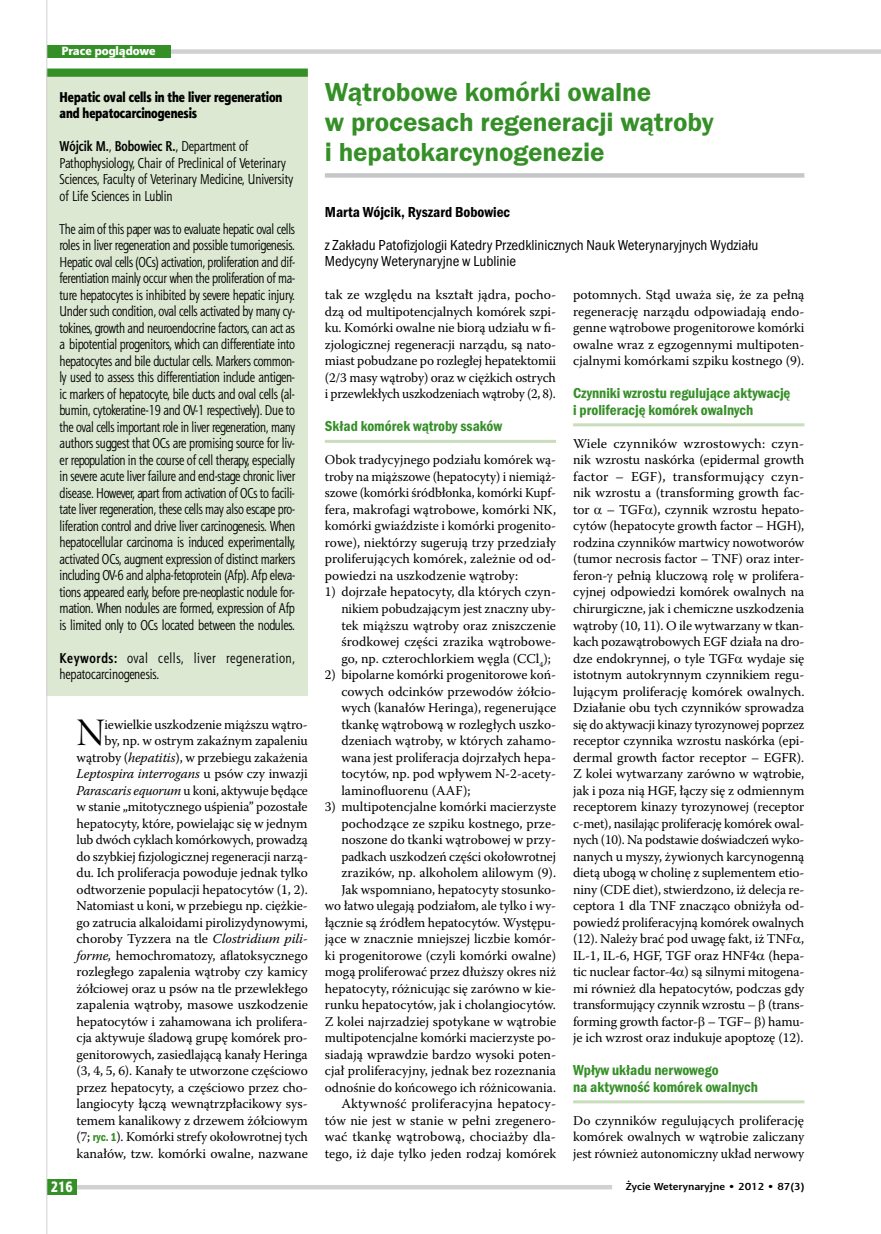
<style>
.page{position:relative;width:881px;height:1234px;background:#fff}
.page>*{position:absolute;margin:0;border:0;box-sizing:border-box;transform-origin:0 0}
.t1{font:38.55px "Warnock Pro Disp";color:#000}
.t2{font:600 27px/30px "Franklin Gothic Itc TEE Dm";letter-spacing:-.005em;color:#358f27}
.t3{font:15px/16.5px "Franklin Got Itc TOT Dem Con";color:#358f27}
.t4{font:15px/16.5px "Franklin Got Itc TOT Boo Con";color:#000}
.t5{font:15px "Franklin Got Itc TOT Dem Con";color:#000}
.t6{font:15px "Aerton Cnd EFN Black";color:#fff}
.t7{font:14.25px/16.5px "Aerton Cnd EFN";color:#000}
.t8{font:14.25px/16.5px "Aerton Cnd EFN Black";color:#000}
.t9{font:13.5px/16.5px "Warnock Pro";letter-spacing:-.005em;color:#000;text-align:justify}
.t10{font:12px "Aerton EFN Black";color:#fff}
.t11{font:700 10.2px "Aerton EFN";color:#000;scale:1.11 1}
.s1{font-weight:700}
.s2{font-style:italic}
.s3{font-family:"Franklin Got Itc TOT Dem Con";font-size:12px;color:#358f27}
</style>
<div class="page">
<hr style="left:325px;top:440px;width:231px;height:3px;background:#c9dcbb">
<hr style="left:573px;top:423px;width:231px;height:3px;background:#c9dcbb">
<hr style="left:573px;top:1100px;width:231px;height:3px;background:#c9dcbb">
<div style="left:325px;top:173px;width:479px;height:5px;background:#c6c7c8"></div>
<div style="left:47px;top:73px;width:261px;height:622px;background:#dce8d2"></div>
<div style="left:47px;top:68px;width:261px;height:9px;background:#358f27"></div>
<div style="left:47px;top:49px;width:833px;height:5px;background:#d0d1d2"></div>
<div style="left:47px;top:45px;width:123px;height:13px;background:#358f27"></div>
<div style="left:47px;top:1184px;width:565px;height:5px;background:#d0d1d2"></div>
<div style="left:47px;top:1178px;width:30px;height:15px;background:#358f27"></div>
<hr style="left:46px;top:0;width:1px;height:1233px;background:#d0d1d2">
<p class="t10" style="left:61px;top:43px;width:96px">Prace poglądowe</p>
<p class="t8" style="left:60px;top:88px;width:224px">Hepatic oval cells in the liver regeneration and hepatocarcinogenesis</p>
<p class="t7" style="left:60px;top:138px;width:235px"><span class="s1">Wójcik M.</span>, <span class="s1">Bobowiec R.</span>, Department of Pathophysiology, Chair of Preclinical of Veterinary Sciences, Faculty of Veterinary Medicine, University of Life Sciences in Lublin</p>
<p class="t7" style="left:60px;top:220px;width:237px;text-align:justify">The aim of this paper was to evaluate hepatic oval cells roles in liver regeneration and possible tumorigenesis.<br>Hepatic oval cells (OCs) activation, proliferation and dif&shy;ferentiation mainly occur when the proliferation of ma&shy;ture hepatocytes is inhibited by severe hepatic injury.<br>Under such condition, oval cells activated by many cy&shy;tokines, growth and neuroendocrine factors, can act as a bipotential progenitors, which can differentiate into hepatocytes and bile ductular cells. Markers common&shy;ly used to assess this differentiation include antigen&shy;ic markers of hepatocyte, bile ducts and oval cells (al&shy;bumin, cytokeratine-19 and OV-1 respectively). Due to the oval cells important role in liver regeneration, many authors suggest that OCs are promising source for liv&shy;er repopulation in the course of cell therapy, especially in severe acute liver failure and end-stage chronic liver disease. However, apart from activation of OCs to facili&shy;tate liver regeneration, these cells may also escape pro&shy;liferation control and drive liver carcinogenesis. When hepatocellular carcinoma is induced experimentally, activated OCs, augment expression of distinct markers including OV-6 and alpha-fetoprotein (Afp). Afp eleva&shy;tions appeared early, before pre-neoplastic nodule for&shy;mation. When nodules are formed, expression of Afp is limited only to OCs located between the nodules.</p>
<p class="t7" style="left:60px;top:649px;width:237px"><span class="s1">Keywords:</span> oval cells, liver regeneration, hepatocarcinogenesis.</p>
<p class="t9" style="left:77px;top:715px;width:233px;text-align:right">iewielkie uszkodzenie miąższu wątro-<br>by, np. w ostrym zakaźnym zapaleniu wątroby (<span class="s2">hepatitis</span>), w przebiegu zakażenia <span class="s2">Leptospira interrogans</span> u psów czy inwazji <span class="s2">Parascaris equorum</span> u koni, aktywuje będące w stanie „mitotycznego uśpienia” pozostałe hepatocyty, które, powielając się w jednym lub dwóch cyklach komórkowych, prowadzą do szybkiej fizjologicznej regeneracji narzą&shy;du. Ich proliferacja powoduje jednak tylko odtworzenie populacji hepatocytów (1, 2).<br>Natomiast u koni, w przebiegu np. ciężkie&shy;go zatrucia alkaloidami pirolizydynowymi, choroby Tyzzera na tle <span class="s2">Clostridium pili&shy;forme,</span> hemochromatozy, aflatoksycznego rozległego zapalenia wątroby czy kamicy żółciowej oraz u psów na tle przewlekłego zapalenia wątroby, masowe uszkodzenie hepatocytów i zahamowana ich prolifera&shy;cja aktywuje śladową grupę komórek pro&shy;genitorowych, zasiedlającą kanały Heringa (3, 4, 5, 6). Kanały te utworzone częściowo przez hepatocyty, a częściowo przez cho&shy;langiocyty łączą wewnątrzpłacikowy sys&shy;temem kanalikowy z drzewem żółciowym (7; <span class="s3">ryc. 1</span>). Komórki strefy okołowrotnej tych kanałów, tzw. komórki owalne, nazwane</p>
<h1 class="t1" style="left:77px;top:711px;width:30px">N</h1>
<h2 class="t2" style="left:325px;top:77px;width:390px">Wątrobowe komórki owalne<br>w procesach regeneracji wątroby i hepatokarcynogenezie</h2>
<p class="t5" style="left:325px;top:203px;width:187px">Marta Wójcik, Ryszard Bobowiec</p>
<p class="t4" style="left:325px;top:236px;width:435px">z Zakładu Patofizjologii Katedry Przedklinicznych Nauk Weterynaryjnych Wydziału<br>Medycyny Weterynaryjne w Lublinie</p>
<p class="t9" style="left:325px;top:286px;width:233px">tak ze względu na kształt jądra, pocho&shy;dzą od multipotencjalnych komórek szpi&shy;ku. Komórki owalne nie biorą udziału w fi&shy;zjologicznej regeneracji narządu, są nato&shy;miast pobudzane po rozległej hepatektomii (2/3 masy wątroby) oraz w ciężkich ostrych i przewlekłych uszkodzeniach wątroby (2, 8).</p>
<p class="t3" style="left:325px;top:418px;width:179px">Skład komórek wątroby ssaków</p>
<p class="t9" style="left:325px;top:451px;width:233px">Obok tradycyjnego podziału komórek wą&shy;troby na miąższowe (hepatocyty) i niemiąż&shy;szowe (komórki śródbłonka, komórki Kupf&shy;fera, makrofagi wątrobowe, komórki NK, komórki gwiaździste i komórki progenito&shy;rowe), niektórzy sugerują trzy przedziały proliferujących komórek, zależnie od od&shy;powiedzi na uszkodzenie wątroby:</p>
<p class="t9" style="left:341px;top:583px;width:216px;text-indent:-16px">1) dojrzałe hepatocyty, dla których czyn&shy;nikiem pobudzającym jest znaczny uby&shy;tek miąższu wątroby oraz zniszczenie środkowej części zrazika wątrobowe&shy;go, np. czterochlorkiem węgla (CCl<sub>4</sub>);</p>
<p class="t9" style="left:341px;top:666px;width:216px;text-indent:-16px">2) bipolarne komórki progenitorowe koń&shy;cowych odcinków przewodów żółcio&shy;wych (kanałów Heringa), regenerujące tkankę wątrobową w rozległych uszko&shy;dzeniach wątroby, w których zahamo&shy;wana jest proliferacja dojrzałych hepa&shy;tocytów, np. pod wpływem N-2-acety&shy;laminofluorenu (AAF);</p>
<p class="t9" style="left:325px;top:798px;width:233px;text-align:right">3) multipotencjalne komórki macierzyste pochodzące ze szpiku kostnego, prze&shy;noszone do tkanki wątrobowej w przy&shy;padkach uszkodzeń części okołowrotnej zrazików, np. alkoholem alilowym (9).<br>Jak wspomniano, hepatocyty stosunko&shy;wo łatwo ulegają podziałom, ale tylko i wy&shy;łącznie są źródłem hepatocytów. Występu&shy;jące w znacznie mniejszej liczbie komór&shy;ki progenitorowe (czyli komórki owalne) mogą proliferować przez dłuższy okres niż hepatocyty, różnicując się zarówno w kie&shy;runku hepatocytów, jak i cholangiocytów.<br>Z kolei najrzadziej spotykane w wątrobie multipotencjalne komórki macierzyste po&shy;siadają wprawdzie bardzo wysoki poten&shy;cjał proliferacyjny, jednak bez rozeznania odnośnie do końcowego ich różnicowania.<br>Aktywność proliferacyjna hepatocy&shy;tów nie jest w stanie w pełni zregenero&shy;wać tkankę wątrobową, chociażby dla&shy;tego, iż daje tylko jeden rodzaj komórek</p>
<p class="t9" style="left:573px;top:286px;width:233px">potomnych. Stąd uważa się, że za pełną regenerację narządu odpowiadają endo&shy;genne wątrobowe progenitorowe komórki owalne wraz z egzogennymi multipoten&shy;cjalnymi komórkami szpiku kostnego (9).</p>
<p class="t3" style="left:573px;top:385px;width:219px">Czynniki wzrostu regulujące aktywację i proliferację komórek owalnych</p>
<p class="t9" style="left:573px;top:435px;width:233px">Wiele czynników wzrostowych: czyn&shy;nik wzrostu naskórka (epidermal growth factor – EGF), transformujący czyn&shy;nik wzrostu a (transforming growth fac&shy;tor</p>
<p class="t9" style="left:573px;top:501px;width:233px;text-indent:34px">– TGF ), czynnik wzrostu hepato&shy;cytów (hepatocyte growth factor – HGH), rodzina czynników martwicy nowotworów (tumor necrosis factor – TNF) oraz inter&shy;feron- pełnią kluczową rolę w prolifera&shy;cyjnej odpowiedzi komórek owalnych na chirurgiczne, jak i chemiczne uszkodzenia wątroby (10, 11). O ile wytwarzany w tkan&shy;kach pozawątrobowych EGF działa na dro&shy;dze endokrynnej, o tyle TGF wydaje się istotnym autokrynnym czynnikiem regu&shy;lującym proliferację komórek owalnych.<br>Działanie obu tych czynników sprowadza się do aktywacji kinazy tyrozynowej poprzez receptor czynnika wzrostu naskórka (epi&shy;dermal growth factor receptor – EGFR).<br>Z kolei wytwarzany zarówno w wątrobie, jak i poza nią HGF, łączy się z odmiennym receptorem kinazy tyrozynowej (receptor c-met), nasilając proliferację komórek owal&shy;nych (10). Na podstawie doświadczeń wyko&shy;nanych u myszy, żywionych karcynogenną dietą ubogą w cholinę z suplementem etio&shy;niny (CDE diet), stwierdzono, iż delecja re&shy;ceptora 1 dla TNF znacząco obniżyła od&shy;powiedź proliferacyjną komórek owalnych (12). Należy brać pod uwagę fakt, iż TNF , IL-1, IL-6, HGF, TGF oraz HNF4 (hepa&shy;tic nuclear factor-4 ) są silnymi mitogena&shy;mi również dla hepatocytów, podczas gdy transformujący czynnik wzrostu – (trans&shy;forming growth factor- – TGF– ) hamu&shy;je ich wzrost oraz indukuje apoptozę (12).</p>
<p class="t3" style="left:573px;top:1061px;width:186px">Wpływ układu nerwowego<br>na aktywność komórek owalnych</p>
<p class="t9" style="left:573px;top:1111px;width:233px">Do czynników regulujących proliferację komórek owalnych w wątrobie zaliczany jest również autonomiczny układ nerwowy</p>
<p class="t6" style="left:51px;top:1177px;width:23px">216</p>
<p class="t11" style="left:625px;top:1180px;width:162px">Życie Weterynaryjne • 2012 • 87(3)</p>
</div>
